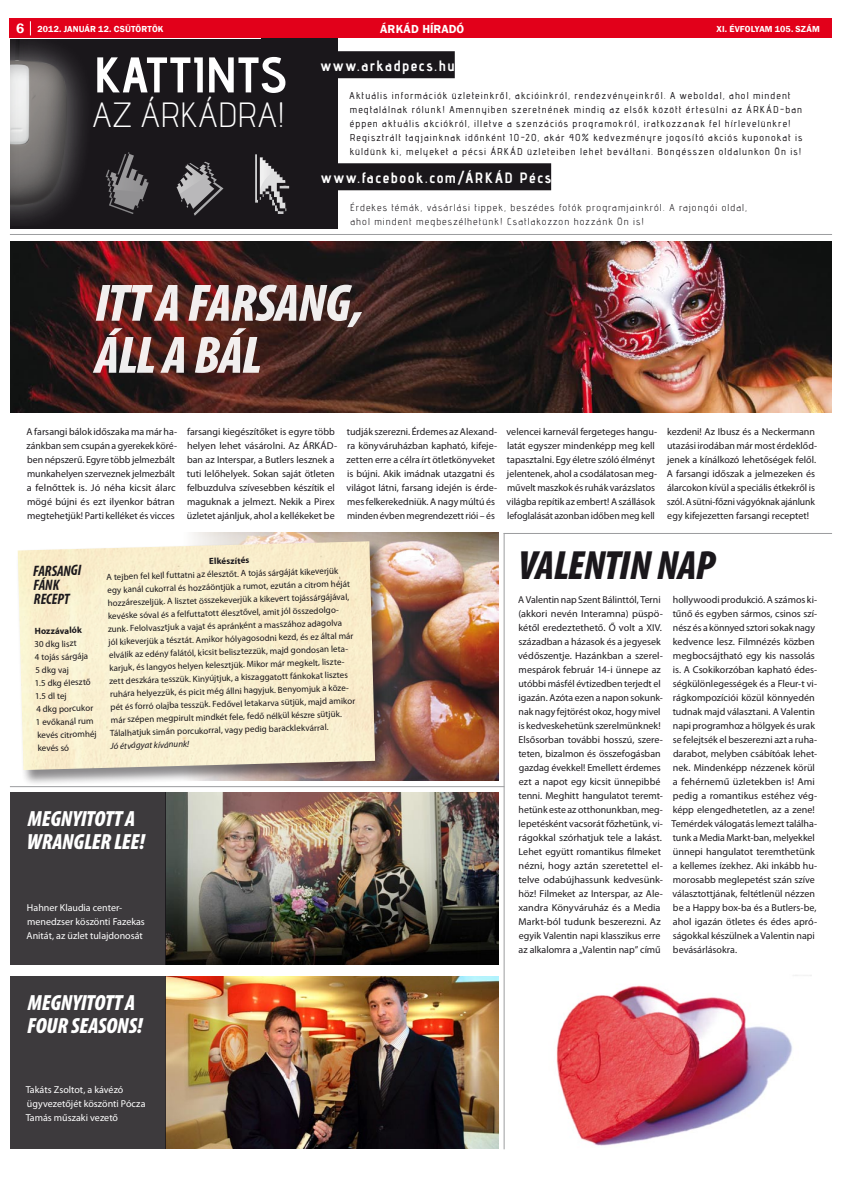
<style>
.page{position:relative;width:842px;height:1177px;background:#fff}
.page>*{position:absolute;margin:0;border:0;box-sizing:border-box;transform-origin:0 0}
.t1{font:italic 900 condensed 53px/52px "Myriad Pro";letter-spacing:-.02em;color:#fff}
.t2{font:50px "advent Bd 3";letter-spacing:.01em;color:#fff}
.t3{font:italic 900 condensed 41px "Myriad Pro";letter-spacing:-.02em;color:#1a171b}
.t4{font:35px "advent Lt 1";letter-spacing:.01em;color:#fff}
.t5{font:italic 900 condensed 22px/23px "Myriad Pro";letter-spacing:-.01em;color:#fff}
.t6{font:15px "advent Bd 3";letter-spacing:.1em;color:#fff}
.t7{font:italic 700 condensed 15px/14px "Myriad Pro";color:#1a171b}
.t8{font:600 12px "Franklin Gothic";letter-spacing:.02em;color:#fff}
.t9{font:10px/14px "Myriad Pro";color:#1a171b}
.t10{font:10px/14px "advent Bd 1";letter-spacing:.105em;color:#1a171b}
.t11{font:10px/14px "Myriad Pro";color:#fff}
.t12{font:10px/14px "advent";letter-spacing:.105em;color:#1a171b}
.t13{font:9px/13px "Myriad Pro";color:#1a171b}
.t14{font:600 9px "Franklin Gothic";letter-spacing:.01em;color:#fff}
.t15{font:700 9px "Myriad Pro";color:#1a171b}
.t16{font:italic 9px "Myriad Pro";color:#1a171b}
.s1{font-size:14px}
</style>
<div class="page">
<div style="left:0;top:38px;width:338px;height:191px;background:#1a171b"></div>
<div style="left:0;top:0;width:85px;height:224px;background:#1a171b;opacity:.54"></div>
<svg style="left:106px;top:152px;width:43px;height:62px"></svg>
<svg style="left:176px;top:162px;width:47px;height:54px"></svg>
<svg style="left:255px;top:154px;width:35px;height:60px"></svg>
<div style="left:0;top:0;width:10px;height:303px;background:#fff"></div>
<div style="left:0;top:0;width:261px;height:38px;background:#fff"></div>
<img style="left:10px;top:241px;width:821px;height:171px">
<img style="left:193px;top:533px;width:306px;height:247px">
<div style="left:14px;top:538px;width:376px;height:246px;background:#1a171b;opacity:.5"></div>
<img style="left:18px;top:541px;width:357px;height:229px">
<img style="left:556px;top:975px;width:256px;height:171px">
<img style="left:165px;top:792px;width:334px;height:172px">
<img style="left:165px;top:976px;width:334px;height:172px">
<hr style="left:10px;top:234px;width:822px;height:1px;background:#9c9d9f">
<hr style="left:504px;top:533px;width:1px;height:616px;background:#9c9d9f">
<hr style="left:10px;top:786px;width:494px;height:1px;background:#9c9d9f">
<hr style="left:504px;top:533px;width:328px;height:1px;background:#9c9d9f">
<div style="left:10px;top:18px;width:822px;height:20px;background:#e2001a"></div>
<svg style="left:30px;top:21px;width:1px;height:14px"></svg>
<div style="left:321px;top:51px;width:134px;height:27px;background:#1a171b"></div>
<div style="left:321px;top:163px;width:230px;height:27px;background:#1a171b"></div>
<div style="left:10px;top:792px;width:155px;height:172px;background:#3d3a3d"></div>
<div style="left:10px;top:976px;width:155px;height:172px;background:#3d3a3d"></div>
<p class="t14" style="left:16px;top:23px;width:149px"><span class="s1">26</span> 2012. JANUÁR 12. CSÜTÖRTÖK</p>
<p class="t8" style="left:380px;top:21px;width:62px">ÁRKÁD HÍRAD</p>
<p class="t8" style="left:457px;top:21px;width:9px">Ó</p>
<p class="t14" style="left:716px;top:23px;width:25px">XI . ÉVFOLY</p>
<p class="t14" style="left:759px;top:23px;width:61px">AM 105. SZÁM</p>
<h2 class="t2" style="left:93px;top:44px;width:195px">kattints</h2>
<h3 class="t4" style="left:93px;top:94px;width:194px">AZ ÁRKÁDRA!</h3>
<h3 class="t6" style="left:321px;top:56px;width:135px">www.arkadpecs.hu</h3>
<p class="t10" style="left:350px;top:88px;width:454px">Aktuális információk üzleteinkről, akcióinkról, rendezvényeinkről. A weboldal, ahol mindent megtalálnak rólunk! Amennyiben szeretnének mindig az elsők között értesülni az ÁRKÁD-ban éppen aktuális akciókról, illetve a szenzációs programokról, iratkozzanak fel hírlevelünkre!<br>Regisztrált tagjainknak időnként 10-20, akár 40% kedvezményre jogosító akciós kuponokat is küldünk ki, melyeket a pécsi ÁRKÁD üzleteiben lehet beváltani. Böngésszen oldalunkon Ön is!</p>
<h3 class="t6" style="left:321px;top:168px;width:231px">www.facebook.com/ÁRK ÁD Pécs</h3>
<p class="t12" style="left:350px;top:200px;width:398px">Érdekes témák, vásárlási tippek, beszédes fotók programjainkról. A rajongói oldal, ahol mindent megbeszélhetünk! Csatlakozzon hozzánk Ön is!</p>
<h1 class="t1" style="left:95px;top:275px;width:270px">ITT A FARSANG,<br>ÁLL A BÁL</h1>
<p class="t9" style="left:27px;top:424px;width:152px">A farsangi bálok időszaka ma már ha&shy;zánkban sem csupán a gyerekek köré&shy;ben népszerű. Egyre több jelmezbált munkahelyen szerveznek jelmezbált a felnőttek is. Jó néha kicsit álarc mögé bújni és ezt ilyenkor bátran megtehetjük! Parti kelléket és vicces</p>
<p class="t9" style="left:187px;top:424px;width:152px">farsangi kiegészítőket is egyre több helyen lehet vásárolni. Az ÁRKÁD&shy;ban az Interspar, a Butlers lesznek a tuti lelőhelyek. Sokan saját ötleten felbuzdulva szívesebben készítik el maguknak a jelmezt. Nekik a Pirex üzletet ajánljuk, ahol a kellékeket be</p>
<p class="t9" style="left:347px;top:424px;width:152px">tudják szerezni. Érdemes az Alexand&shy;ra könyváruházban kapható, kifeje&shy;zetten erre a célra írt ötletkönyveket is bújni. Akik imádnak utazgatni és világot látni, farsang idején is érde&shy;mes felkerekedniük. A nagy múltú és minden évben megrendezett riói – és</p>
<p class="t9" style="left:507px;top:424px;width:152px">velencei karnevál fergeteges hangu&shy;latát egyszer mindenképp meg kell tapasztalni. Egy életre szóló élményt jelentenek, ahol a csodálatosan meg&shy;művelt maszkok és ruhák varázslatos világba repítik az embert! A szállások lefoglalását azonban időben meg kell</p>
<p class="t9" style="left:667px;top:424px;width:152px">kezdeni! Az Ibusz és a Neckermann utazási irodában már most érdeklőd&shy;jenek a kínálkozó lehetőségek felől.<br>A farsangi időszak a jelmezeken és álarcokon kívül a speciális étkekről is szól. A sütni-főzni vágyóknak ajánlunk egy kifejezetten farsangi receptet!</p>
<h3 class="t7" style="left:33px;top:564px;width:50px;rotate:-2deg">Farsangi fánk<br>re cept</h3>
<p class="t15" style="left:34px;top:625px;width:49px;rotate:-2deg">Hozzávalók</p>
<p class="t13" style="left:33px;top:638px;width:62px;rotate:-2deg">30 dkg liszt<br>4 tojás sárgája<br>5 dkg vaj<br>1.5 dkg élesztő<br>1.5 dl tej<br>4 dkg porcukor<br>1 evőkanál rum kevés citromhéj kevés só</p>
<p class="t15" style="left:209px;top:555px;width:42px;rotate:-2deg">Elkészítés</p>
<p class="t13" style="left:104px;top:571px;width:248px;rotate:-2deg">A tejben fel kell futtatni az élesztőt. A tojás sárgáját kikeverjük egy kanál cukorral és hozzáöntjük a rumot, ezután a citrom héját hozzáreszeljük. A lisztet összekeverjük a kikevert tojássárgájával, kevéske sóval és a felfuttatott élesztővel, amit jól összedolgo&shy;zunk. Felolvasztjuk a vajat és apránként a masszához adagolva<br>jól kikeverjük a tésztát. Amikor hólyagosodni kezd, és ez által már elválik az edény falától, kicsit belisztezzük, majd gondosan leta&shy;karjuk, és langyos helyen kelesztjük. Mikor már megkelt, liszte&shy;zett deszkára tesszük. Kinyújtjuk, a kiszaggatott fánkokat lisztes ruhára helyezzük, és picit még állni hagyjuk. Benyomjuk a köze&shy;pét és forró olajba tesszük. Fedővel letakarva sütjük, majd amikor már szépen megpirult mindkét fele, fedő nélkül készre sütjük.<br>Tálalhatjuk simán porcukorral, vagy pedig baracklekvárral.</p>
<p class="t16" style="left:110px;top:740px;width:80px;rotate:-2deg">Jó étvágyat kívánunk!</p>
<h3 class="t5" style="left:27px;top:806px;width:119px">MEGNYITOTT A<br>WRANGLER LEE!</h3>
<p class="t11" style="left:27px;top:900px;width:120px">Hahner Klaudia center&shy;menedzser köszönti Fazekas<br>Anitát, az üzlet tulajdonosát</p>
<h3 class="t5" style="left:27px;top:990px;width:109px">MEGNYITOTT A<br>FOUR SEASONS</h3>
<h3 class="t5" style="left:137px;top:1013px;width:7px">!</h3>
<p class="t11" style="left:26px;top:1082px;width:121px">Takáts Zsoltot, a kávézó ügyvezetőjét köszönti Pócza<br>Tamás műszaki vezető</p>
<h3 class="t3" style="left:518px;top:538px;width:198px">VA LENTIN NAP</h3>
<p class="t9" style="left:518px;top:592px;width:146px">A Valentin nap Szent Bálinttól, Terni (akkori nevén Interamna) püspö&shy;kétől eredeztethető. Ő volt a XIV. században a házasok és a jegyesek védőszentje. Hazánkban a szerel&shy;mespárok február 14-i ünnepe az utóbbi másfél évtizedben terjedt el igazán. Azóta ezen a napon sokunk&shy;nak nagy fejtörést okoz, hogy mivel is kedveskehetünk szerelmünknek!<br>Elsősorban további hosszú, szere&shy;teten, bizalmon és összefogásban gazdag évekkel! Emellett érdemes ezt a napot egy kicsit ünnepibbé tenni. Meghitt hangulatot teremt&shy;hetünk este az otthonunkban, meg&shy;lepetésként vacsorát főzhetünk, vi&shy;rágokkal szórhatjuk tele a lakást.<br>Lehet együtt romantikus filmeket nézni, hogy aztán szeretettel el&shy;telve odabújhassunk kedvesünk&shy;höz! Filmeket az Interspar, az Ale&shy;xandra Könyváruház és a Media Markt-ból tudunk beszerezni. Az egyik Valentin napi klasszikus erre az alkalomra a „Valentin nap” című</p>
<p class="t9" style="left:671px;top:592px;width:147px">hollywoodi produkció. A számos ki&shy;tűnő és egyben sármos, csinos szí&shy;nész és a könnyed sztori sokak nagy kedvence lesz. Filmnézés közben megbocsájtható egy kis nassolás is. A Csokikorzóban kapható édes&shy;ségkülönlegességek és a Fleur-t vi&shy;rágkompozíciói közül könnyedén tudnak majd választani. A Valentin napi programhoz a hölgyek és urak se felejtsék el beszerezni azt a ruha&shy;darabot, melyben csábítóak lehet&shy;nek. Mindenképp nézzenek körül a fehérnemű üzletekben is! Ami pedig a romantikus estéhez vég&shy;képp elengedhetetlen, az a zene!<br>Temérdek válogatás lemezt találha&shy;tunk a Media Markt-ban, melyekkel ünnepi hangulatot teremthetünk a kellemes ízekhez. Aki inkább hu&shy;morosabb meglepetést szán szíve választottjának, feltétlenül nézzen be a Happy box-ba és a Butlers-be, ahol igazán ötletes és édes apró&shy;ságokkal készülnek a Valentin napi bevásárlásokra.</p>
</div>
